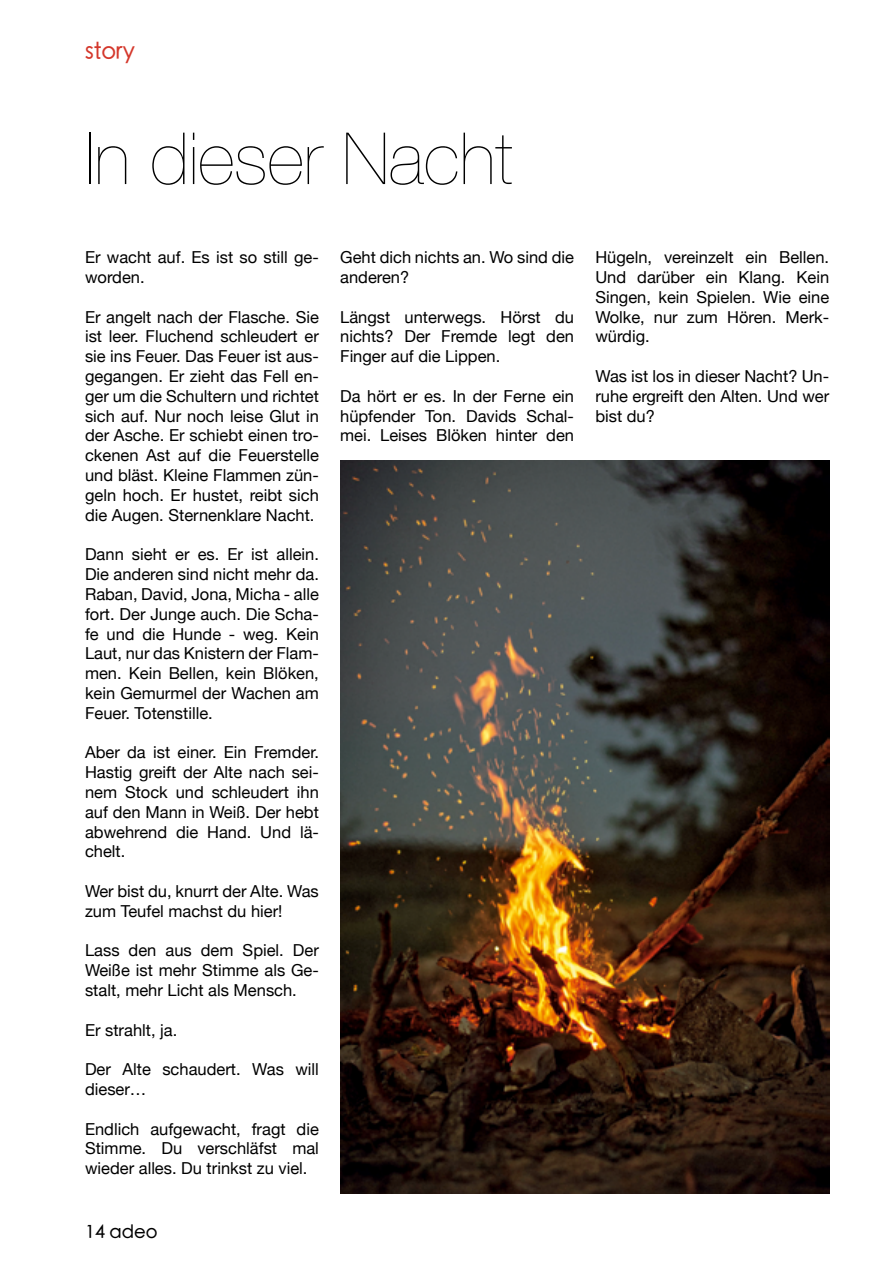
<style>
.page{position:relative;width:893px;height:1263px;background:#fff}
.page>*{position:absolute;margin:0;border:0;box-sizing:border-box;transform-origin:0 0}
.t1{font:200 72px "Helvetica Neue";color:#000}
.t2{font:500 22.5px "ST Heiti SC";color:#d4372b}
.t3{font:500 18px "ST Heiti SC";color:#000}
.t4{font:16.5px/19.8px "Helvetica Neue";color:#000;text-align:justify}
</style>
<div class="page">
<img style="left:340px;top:460px;width:489px;height:734px">
<h2 class="t2" style="left:85px;top:39px;width:51px">story</h2>
<h1 class="t1" style="left:85px;top:103px;width:429px">In dieser Nacht</h1>
<p class="t4" style="left:85px;top:248px;width:235px">Er wacht auf. Es ist so still ge&shy;worden.</p>
<p class="t4" style="left:85px;top:308px;width:235px">Er angelt nach der Flasche. Sie ist leer. Fluchend schleudert er sie ins Feuer. Das Feuer ist aus&shy;gegangen. Er zieht das Fell en&shy;ger um die Schultern und richtet sich auf. Nur noch leise Glut in der Asche. Er schiebt einen tro&shy;ckenen Ast auf die Feuerstelle und bläst. Kleine Flammen zün&shy;geln hoch. Er hustet, reibt sich die Augen. Sternenklare Nacht.</p>
<p class="t4" style="left:85px;top:545px;width:235px">Dann sieht er es. Er ist allein.<br>Die anderen sind nicht mehr da.<br>Raban, David, Jona, Micha - alle fort. Der Junge auch. Die Scha&shy;fe und die Hunde - weg. Kein Laut, nur das Knistern der Flam&shy;men. Kein Bellen, kein Blöken, kein Gemurmel der Wachen am Feuer. Totenstille.</p>
<p class="t4" style="left:85px;top:743px;width:235px">Aber da ist einer. Ein Fremder.<br>Hastig greift der Alte nach sei&shy;nem Stock und schleudert ihn auf den Mann in Weiß. Der hebt abwehrend die Hand. Und lä&shy;chelt.</p>
<p class="t4" style="left:85px;top:882px;width:235px">Wer bist du, knurrt der Alte. Was zum Teufel machst du hier!</p>
<p class="t4" style="left:85px;top:941px;width:235px">Lass den aus dem Spiel. Der Weiße ist mehr Stimme als Ge&shy;stalt, mehr Licht als Mensch.</p>
<p class="t4" style="left:85px;top:1021px;width:94px">Er strahlt, ja.</p>
<p class="t4" style="left:85px;top:1060px;width:235px">Der Alte schaudert. Was will dieser…</p>
<p class="t4" style="left:85px;top:1120px;width:235px">Endlich aufgewacht, fragt die Stimme. Du verschläfst mal wieder alles. Du trinkst zu viel.</p>
<p class="t3" style="left:85px;top:1223px;width:74px">14 adeo</p>
<p class="t4" style="left:340px;top:248px;width:235px">Geht dich nichts an. Wo sind die anderen?</p>
<p class="t4" style="left:340px;top:308px;width:235px">Längst unterwegs. Hörst du nichts? Der Fremde legt den Finger auf die Lippen.</p>
<p class="t4" style="left:340px;top:387px;width:235px">Da hört er es. In der Ferne ein hüpfender Ton. Davids Schal&shy;mei. Leises Blöken hinter den</p>
<p class="t4" style="left:595px;top:248px;width:235px">Hügeln, vereinzelt ein Bellen.<br>Und darüber ein Klang. Kein Singen, kein Spielen. Wie eine Wolke, nur zum Hören. Merk&shy;würdig.</p>
<p class="t4" style="left:595px;top:367px;width:235px">Was ist los in dieser Nacht? Un&shy;ruhe ergreift den Alten. Und wer bist du?</p>
</div>
